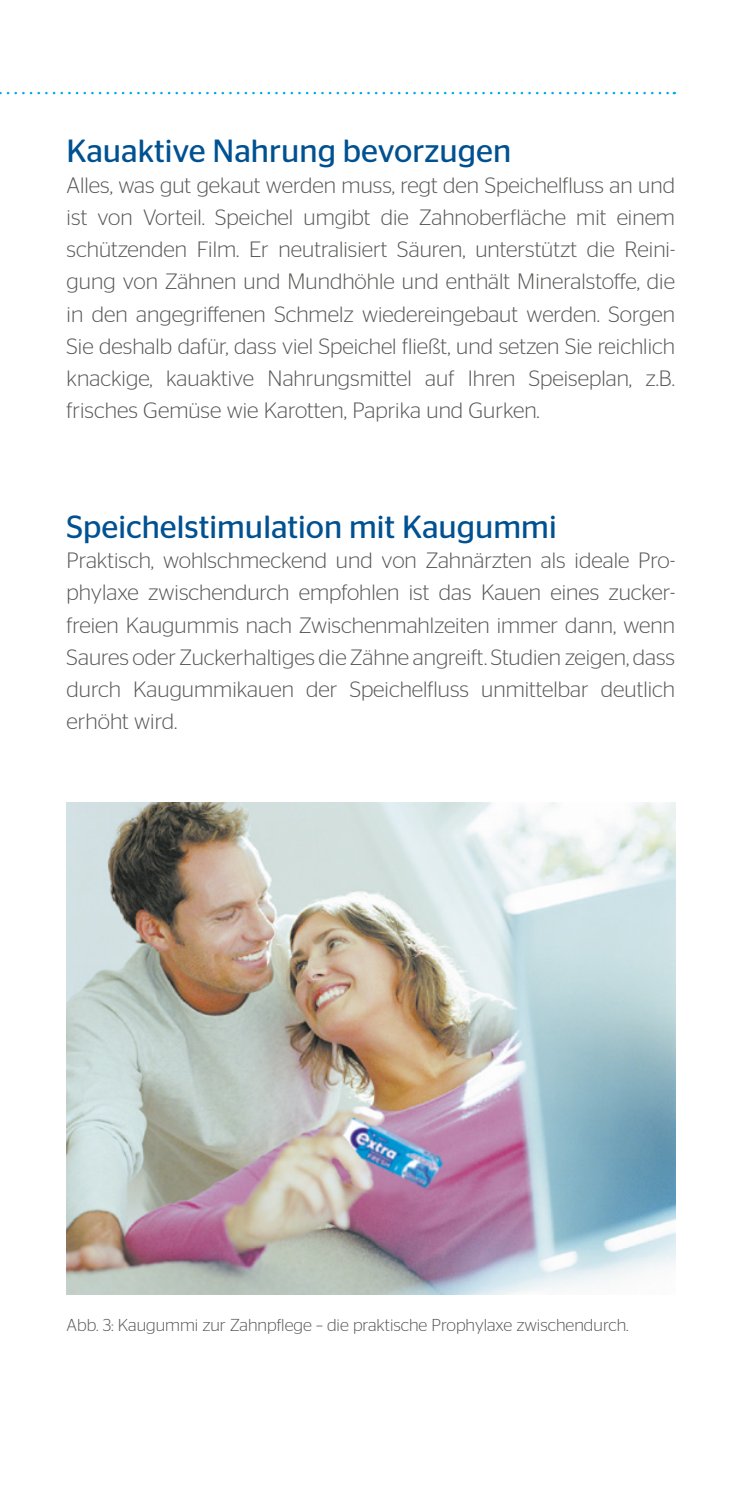
<style>
.page{position:relative;width:745px;height:1489px;background:#fff}
.page>*{position:absolute;margin:0;border:0;box-sizing:border-box;transform-origin:0 0}
.t1{font:32px "Stag Sans";color:#005191}
.t2{font:300 22.25px/32px "Stag Sans";color:#575756;text-align:justify}
.t3{font:300 17.25px "Stag Sans";color:#575756}
</style>
<div class="page">
<svg style="left:0;top:92px;width:674px;height:2px"></svg>
<img style="left:67px;top:803px;width:607px;height:490px">
<h1 class="t1" style="left:67px;top:133px;width:446px">Kauaktive Nahrung bevorzugen</h1>
<p class="t2" style="left:67px;top:169px;width:609px">Alles, was gut gekaut werden muss, regt den Speichelfluss an und ist von Vorteil. Speichel umgibt die Zahnoberfläche mit einem schützenden Film. Er neutralisiert Säuren, unterstützt die Reini&shy;gung von Zähnen und Mundhöhle und enthält Mineralstoffe, die in den angegriffenen Schmelz wiedereingebaut werden. Sorgen Sie deshalb dafür, dass viel Speichel fließt, und setzen Sie reichlich knackige, kauaktive Nahrungsmittel auf Ihren Speiseplan, z.B. frisches Gemüse wie Karotten, Paprika und Gurken.</p>
<h1 class="t1" style="left:67px;top:508px;width:491px">Speichelstimulation mit Kaugummi</h1>
<p class="t2" style="left:67px;top:544px;width:609px">Praktisch, wohlschmeckend und von Zahnärzten als ideale Pro&shy;phylaxe zwischendurch empfohlen ist das Kauen eines zucker&shy;freien Kaugummis nach Zwischenmahlzeiten immer dann, wenn Saures oder Zuckerhaltiges die Zähne angreift. Studien zeigen, dass durch Kaugummikauen der Speichelfluss unmittelbar deutlich erhöht wird.</p>
<p class="t3" style="left:67px;top:1315px;width:563px">Abb. 3: Kaugummi zur Zahnpflege – die praktische Prophylaxe zwischendurch.</p>
</div>
